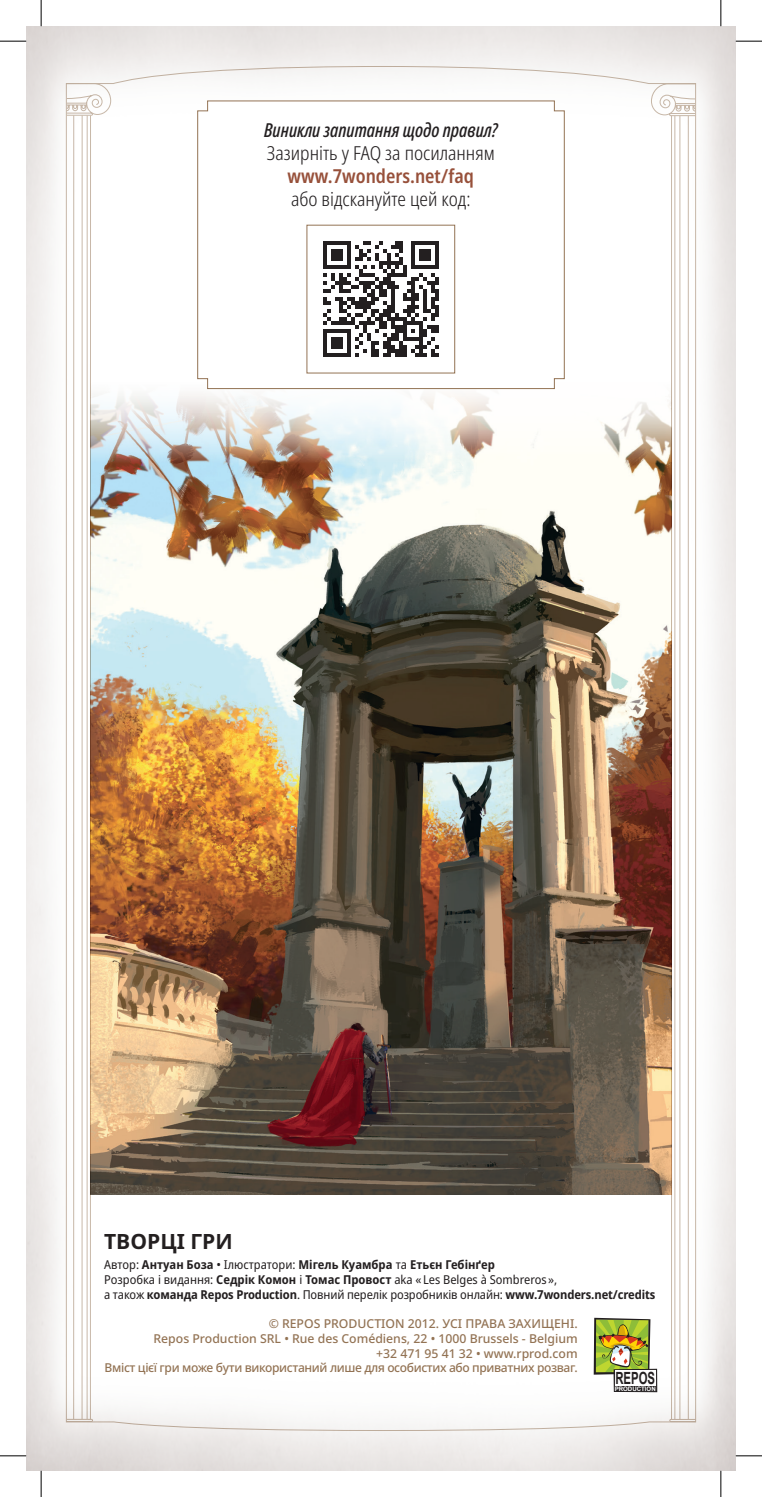
<style>
.page{position:relative;width:762px;height:1497px;background:#fff}
.page>*{position:absolute;margin:0;border:0;box-sizing:border-box;transform-origin:0 0}
.CREDITS_-_TITLE{font:700 21px "Noto Sans";color:#231f20}
.PARAGRAPHE_CENTRE_RE{font:300 condensed 19.25px/23.1px "Noto Sans";color:#231f20;text-align:center}
.t1{font:700 16.8px "Arial";color:#231f20;scale:.68 1}
.CREDITS{font:700 semi-condensed 12.25px/14.7px "Noto Sans";letter-spacing:-.01em;color:#231f20}
.LEGAL{font:500 12.25px/14.7px "Noto Sans";color:#937354;text-align:right}
.t2{font:700 6.12px "Arial";color:#fff}
.s1{font-weight:500;font-style:italic;font-stretch:extra-condensed}
.s2{font-weight:600;color:#97503a}
.s3{font-weight:400}
</style>
<div class="page">
<img style="left:26px;top:26px;width:710px;height:1444px">
<img style="left:91px;top:376px;width:580px;height:818px">
<svg style="left:593px;top:1316px;width:65px;height:76px"></svg>
<div style="left:615px;top:1369px;width:40px;height:16px;background:#fff"></div>
<svg style="left:197px;top:100px;width:368px;height:289px"></svg>
<svg style="left:0;top:41px;width:26px;height:1px"></svg>
<svg style="left:736px;top:41px;width:26px;height:1px"></svg>
<svg style="left:0;top:1455px;width:26px;height:1px"></svg>
<svg style="left:736px;top:1455px;width:26px;height:1px"></svg>
<svg style="left:41px;top:0;width:1px;height:26px"></svg>
<svg style="left:41px;top:1470px;width:1px;height:26px"></svg>
<svg style="left:720px;top:0;width:1px;height:26px"></svg>
<svg style="left:720px;top:1470px;width:1px;height:26px"></svg>
<p class="PARAGRAPHE_CENTRE_RE" style="left:264px;top:119px;width:235px"><span class="s1">Виникли запитання щодо правил?<br></span>Зазирніть у FAQ за посиланням <span class="s2">www.7wonders.net/faq<br></span>або відскануйте цей код:</p>
<p class="CREDITS_-_TITLE" style="left:104px;top:1226px;width:130px">ТВОРЦІ ГРИ</p>
<p class="CREDITS" style="left:104px;top:1257px;width:553px"><span class="s3">Автор:</span> Антуан Боза <span class="s3">• Ілюстратори:</span> Мігель Куамбра <span class="s3">та</span> Етьєн Гебінґер<br><span class="s3">Розробка і видання:</span> Седрік Комон <span class="s3">і</span> Томас Провост <span class="s3">aka « Les Belges à Sombreros »,<br>a також</span> команда Repos Production<span class="s3">. Повний перелік розробників онлайн:</span> www.7wonders.net/credits</p>
<p class="LEGAL" style="left:105px;top:1316px;width:475px">© REPOS PRODUCTION 2012. УСІ ПРАВА ЗАХИЩЕНІ.<br>Repos Production SRL • Rue des Comédiens, 22 • 1000 Brussels - Belgium<br>+32 471 95 41 32 • www.rprod.com<br>Вміст цієї гри може бути використаний лише для особистих або приватних розваг.</p>
<h3 class="t1" style="left:615px;top:1366px;width:60px">REPOS</h3>
<p class="t2" style="left:615px;top:1384px;width:43px">PRODUCTION</p>
</div>
